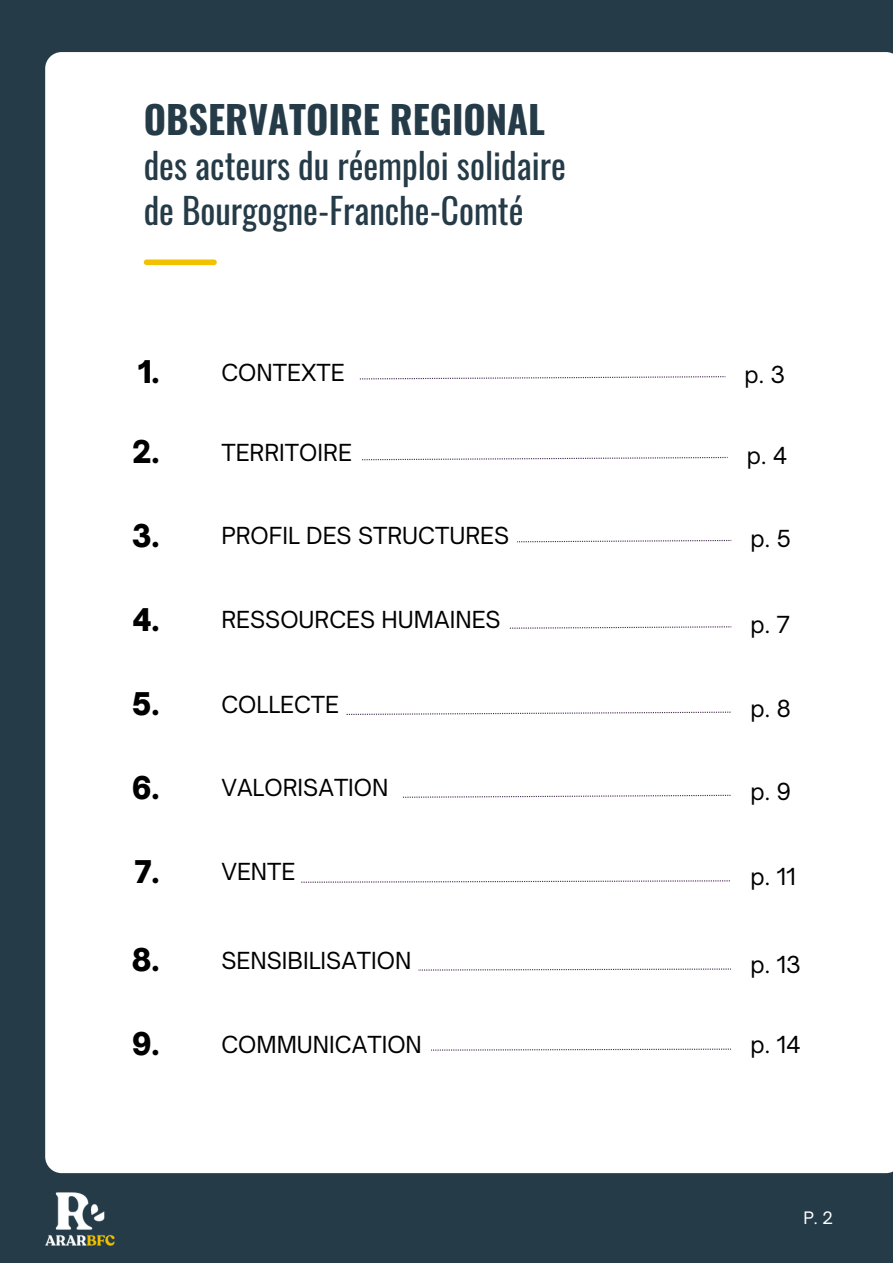
<style>
.page{position:relative;width:893px;height:1264px;background:#fff}
.page>*{position:absolute;margin:0;border:0;box-sizing:border-box;transform-origin:0 0}
.t1{font:700 38.1px "Oswald";color:#253b48}
.t2{font:35.1px/45px "Oswald";color:#253b48}
.t3{font:900 30px "Open Sauce One";color:#000}
.t4{font:22.5px "Open Sauce One";color:#000}
.t5{font:16.5px "Open Sauce One";color:#fff}
.s1{font-weight:900;font-size:30px}
</style>
<div class="page">
<div style="left:0;top:0;width:892px;height:1262px;background:#253b48"></div>
<div style="left:45px;top:52px;width:847px;height:1121px;background:#fff"></div>
<div style="left:146px;top:259px;width:68px;height:6px;background:#f2c200"></div>
<div style="left:217px;top:350px;width:142px;height:40px;background:#fff"></div>
<svg style="left:360px;top:376px;width:365px;height:3px"></svg>
<svg style="left:362px;top:457px;width:365px;height:3px"></svg>
<div style="left:217px;top:432px;width:142px;height:40px;background:#fff"></div>
<svg style="left:516px;top:540px;width:215px;height:3px"></svg>
<div style="left:217px;top:516px;width:299px;height:40px;background:#fff"></div>
<svg style="left:509px;top:626px;width:222px;height:3px"></svg>
<div style="left:213px;top:600px;width:296px;height:40px;background:#fff"></div>
<div style="left:213px;top:682px;width:133px;height:40px;background:#fff"></div>
<svg style="left:401px;top:794px;width:329px;height:4px"></svg>
<div style="left:213px;top:769px;width:188px;height:40px;background:#fff"></div>
<div style="left:213px;top:850px;width:94px;height:39px;background:#fff"></div>
<svg style="left:346px;top:711px;width:384px;height:4px;background:#e4e0e5"></svg>
<svg style="left:301px;top:880px;width:428px;height:2px"></svg>
<div style="left:213px;top:927px;width:254px;height:40px;background:#fff"></div>
<svg style="left:417px;top:968px;width:314px;height:3px"></svg>
<div style="left:249px;top:1018px;width:167px;height:40px;background:#fff"></div>
<svg style="left:430px;top:1048px;width:301px;height:3px"></svg>
<div style="left:249px;top:1101px;width:176px;height:40px;background:#fff"></div>
<div style="left:217px;top:938px;width:200px;height:40px;background:#fff"></div>
<div style="left:217px;top:1024px;width:213px;height:39px;background:#fff"></div>
<img style="left:45px;top:1192px;width:70px;height:54px">
<h1 class="t1" style="left:144px;top:89px;width:403px">OBSERVATOIRE REGIONAL</h1>
<h2 class="t2" style="left:144px;top:141px;width:423px">des acteurs du réemploi solidaire de Bourgogne-Franche-Comté</h2>
<h3 class="t3" style="left:138px;top:353px;width:23px">1.</h3>
<p class="t4" style="left:221px;top:358px;width:125px">CONTEXTE</p>
<h3 class="t3" style="left:132px;top:433px;width:28px">2.</h3>
<p class="t4" style="left:221px;top:438px;width:132px">TERRITOIRE</p>
<h3 class="t3" style="left:132px;top:517px;width:29px">3.</h3>
<p class="t4" style="left:221px;top:522px;width:289px">PROFIL DES STRUCTURES</p>
<p class="t4" style="left:744px;top:360px;width:42px">p. 3</p>
<p class="t4" style="left:746px;top:441px;width:42px">p. 4</p>
<p class="t4" style="left:750px;top:524px;width:42px">p. 5</p>
<p class="t4" style="left:132px;top:606px;width:370px"><span class="s1">4.</span> RESSOURCES HUMAINES</p>
<p class="t4" style="left:750px;top:610px;width:41px">p. 7</p>
<p class="t4" style="left:132px;top:690px;width:208px"><span class="s1">5.</span> COLLECTE</p>
<p class="t4" style="left:750px;top:694px;width:42px">p. 8</p>
<p class="t4" style="left:132px;top:773px;width:258px"><span class="s1">6.</span> VALORISATION</p>
<p class="t4" style="left:750px;top:777px;width:42px">p. 9</p>
<h3 class="t3" style="left:134px;top:852px;width:26px">7.</h3>
<p class="t4" style="left:221px;top:857px;width:75px">VENTE</p>
<p class="t4" style="left:750px;top:862px;width:47px">p. 11</p>
<h3 class="t3" style="left:131px;top:940px;width:29px">8.</h3>
<p class="t4" style="left:221px;top:946px;width:192px">SENSIBILISATION</p>
<p class="t4" style="left:750px;top:950px;width:52px">p. 13</p>
<h3 class="t3" style="left:132px;top:1024px;width:29px">9.</h3>
<p class="t4" style="left:221px;top:1030px;width:202px">COMMUNICATION</p>
<p class="t4" style="left:750px;top:1030px;width:52px">p. 14</p>
<p class="t5" style="left:803px;top:1207px;width:31px">P. 2</p>
</div>
